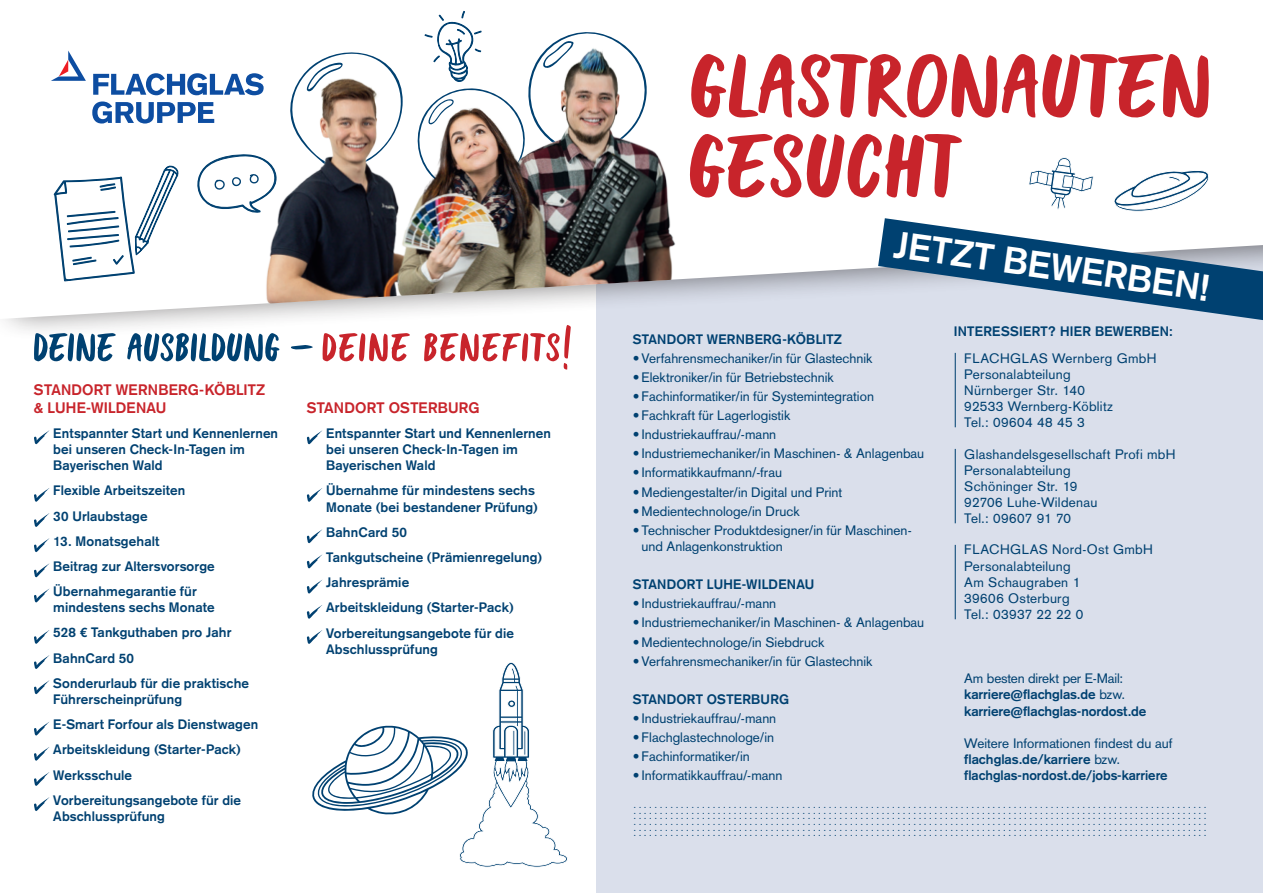
<style>
.page{position:relative;width:1263px;height:893px;background:#fff}
.page>*{position:absolute;margin:0;border:0;box-sizing:border-box;transform-origin:0 0}
.t1{font:64.8px "Black Gate Sans";color:#004171}
.t2{font:700 36.9px "Basic Commercial LT Std";color:#fff}
.t3{font:700 15px/18px "Basic Commercial LT Std";letter-spacing:.015em;color:#c8242b}
.t4{font:700 13.5px/25.2px "Basic Commercial LT Std";letter-spacing:.01em;color:#004171}
.t5{font:13.5px/16.2px "Basic Commercial LT Std";color:#004171}
.t6{font:13.5px/16.2px "Basic Commercial LT Std";letter-spacing:.02em;color:#004171}
.t7{font:10.5px "Times";color:#004171}
.s1{color:#c8242b}
.s2{font-weight:400}
</style>
<div class="page">
<div style="left:597px;top:196px;width:666px;height:697px;background:#dadfeb"></div>
<svg style="left:307px;top:430px;width:15px;height:14px"></svg>
<svg style="left:307px;top:488px;width:15px;height:14px"></svg>
<svg style="left:307px;top:529px;width:15px;height:14px"></svg>
<svg style="left:307px;top:554px;width:15px;height:14px"></svg>
<svg style="left:307px;top:580px;width:15px;height:14px"></svg>
<svg style="left:307px;top:605px;width:15px;height:14px"></svg>
<svg style="left:307px;top:630px;width:15px;height:14px"></svg>
<div style="left:0;top:182px;width:1263px;height:159px;background:#231f20;opacity:.75"></div>
<svg style="left:0;top:182px;width:1263px;height:137px;fill:#fff"></svg>
<svg style="left:34px;top:430px;width:16px;height:14px"></svg>
<svg style="left:34px;top:488px;width:16px;height:14px"></svg>
<svg style="left:34px;top:513px;width:16px;height:14px"></svg>
<svg style="left:34px;top:538px;width:16px;height:14px"></svg>
<svg style="left:34px;top:563px;width:16px;height:14px"></svg>
<svg style="left:34px;top:588px;width:16px;height:15px"></svg>
<svg style="left:34px;top:630px;width:16px;height:14px"></svg>
<svg style="left:34px;top:655px;width:16px;height:14px"></svg>
<svg style="left:34px;top:680px;width:16px;height:14px"></svg>
<svg style="left:34px;top:721px;width:16px;height:15px"></svg>
<svg style="left:34px;top:747px;width:16px;height:14px"></svg>
<svg style="left:34px;top:772px;width:16px;height:14px"></svg>
<svg style="left:34px;top:797px;width:16px;height:14px"></svg>
<svg style="left:195px;top:157px;width:28px;height:56px"></svg>
<svg style="left:1028px;top:203px;width:66px;height:8px"></svg>
<svg style="left:54px;top:165px;width:125px;height:116px"></svg>
<svg style="left:685px;top:54px;width:525px;height:149px"></svg>
<img style="left:223px;top:52px;width:462px;height:254px">
<img style="left:414px;top:11px;width:235px;height:188px">
<hr style="left:955px;top:353px;width:1px;height:74px;background:#004171">
<hr style="left:955px;top:449px;width:1px;height:74px;background:#004171">
<hr style="left:955px;top:545px;width:1px;height:74px;background:#004171">
<svg style="left:878px;top:218px;width:385px;height:102px"></svg>
<svg style="left:312px;top:662px;width:256px;height:206px"></svg>
<div style="left:513px;top:730px;width:2px;height:26px;border:1px solid #fff"></div>
<div style="left:524px;top:730px;width:2px;height:25px;border:1px solid #fff"></div>
<svg style="left:1112px;top:168px;width:97px;height:44px"></svg>
<svg style="left:93px;top:73px;width:171px;height:22px"></svg>
<svg style="left:51px;top:51px;width:35px;height:30px"></svg>
<svg style="left:92px;top:101px;width:122px;height:23px"></svg>
<h1 class="t1" style="left:34px;top:306px;width:538px">deine ausbildung -<span class="s1">deine benefits!</span></h1>
<p class="t3" style="left:34px;top:380px;width:233px">STANDORT WERNBERG-KÖBLITZ &amp; LUHE-WILDENAU</p>
<p class="t4" style="left:53px;top:425px;width:226px;line-height:16.2px">Entspannter Start und Kennenlernen bei unseren Check-In-Tagen im<br>Bayerischen Wald</p>
<p class="t4" style="left:53px;top:478px;width:133px">Flexible Arbeitszeiten<br>30 Urlaubstage</p>
<p class="t4" style="left:53px;top:528px;width:163px">13. Monatsgehalt<br>Beitrag zur Altersvorsorge<br>Übernahmegarantie für</p>
<p class="t4" style="left:53px;top:595px;width:197px">mindestens sechs Monate<br>528 € Tankguthaben pro Jahr<br>BahnCard 50<br>Sonderurlaub für die praktische</p>
<p class="t4" style="left:53px;top:687px;width:206px">Führerscheinprüfung<br>E-Smart Forfour als Dienstwagen<br>Arbeitskleidung (Starter-Pack)<br>Werksschule<br>Vorbereitungsangebote für die</p>
<p class="t4" style="left:53px;top:803px;width:113px">Abschlussprüfung</p>
<p class="t3" style="left:307px;top:398px;width:174px">STANDORT OSTERBURG</p>
<p class="t4" style="left:326px;top:425px;width:226px;line-height:16.2px">Entspannter Start und Kennenlernen bei unseren Check-In-Tagen im<br>Bayerischen Wald</p>
<p class="t4" style="left:326px;top:482px;width:213px;line-height:16.2px">Übernahme für mindestens sechs<br>Monate (bei bestandener Prüfung)</p>
<p class="t4" style="left:326px;top:519px;width:217px">BahnCard 50<br>Tankgutscheine (Prämienregelung)<br>Jahresprämie<br>Arbeitskleidung (Starter-Pack)<br>Vorbereitungsangebote für die</p>
<p class="t4" style="left:326px;top:636px;width:113px">Abschlussprüfung</p>
<h2 class="t2" style="left:898px;top:222px;width:319px;rotate:8deg">JETZT BEWERBEN!</h2>
<p class="t4" style="left:633px;top:326px;width:211px">STANDORT WERNBERG-KÖBLITZ</p>
<p class="t5" style="left:633px;top:350px;width:242px">•Verfahrensmechaniker/in für Glastechnik</p>
<p class="t5" style="left:633px;top:369px;width:203px">•Elektroniker/in für Betriebstechnik</p>
<p class="t5" style="left:633px;top:388px;width:243px">•Fachinformatiker/in für Systemintegration</p>
<p class="t5" style="left:633px;top:407px;width:159px">•Fachkraft für Lagerlogistik</p>
<p class="t5" style="left:633px;top:426px;width:145px">• Industriekauffrau/-mann</p>
<p class="t5" style="left:633px;top:445px;width:293px">• Industriemechaniker/in Maschinen- &amp; Anlagenbau</p>
<p class="t5" style="left:633px;top:465px;width:151px">• Informatikkaufmann/-frau</p>
<p class="t5" style="left:633px;top:484px;width:211px">• Mediengestalter/in Digital und Print</p>
<p class="t5" style="left:633px;top:503px;width:169px">• Medientechnologe/in Druck</p>
<p class="t5" style="left:641px;top:522px;width:272px;text-indent:-9px">• Technischer Produktdesigner/in für Maschinen&shy;und Anlagenkonstruktion</p>
<p class="t4" style="left:633px;top:572px;width:183px">STANDORT LUHE-WILDENAU</p>
<p class="t5" style="left:633px;top:595px;width:145px">• Industriekauffrau/-mann</p>
<p class="t5" style="left:633px;top:615px;width:293px">• Industriemechaniker/in Maschinen- &amp; Anlagenbau</p>
<p class="t5" style="left:633px;top:634px;width:193px">• Medientechnologe/in Siebdruck</p>
<p class="t5" style="left:633px;top:653px;width:242px">•Verfahrensmechaniker/in für Glastechnik</p>
<p class="t4" style="left:633px;top:686px;width:158px">STANDORT OSTERBURG</p>
<p class="t5" style="left:633px;top:710px;width:145px">• Industriekauffrau/-mann</p>
<p class="t5" style="left:633px;top:729px;width:143px">•Flachglastechnologe/in</p>
<p class="t5" style="left:633px;top:748px;width:118px">•Fachinformatiker/in</p>
<p class="t5" style="left:633px;top:768px;width:151px">• Informatikkauffrau/-mann</p>
<p class="t4" style="left:954px;top:319px;width:221px">INTERESSIERT? HIER BEWERBEN:</p>
<p class="t6" style="left:964px;top:350px;width:194px">FLACHGLAS Wernberg GmbH<br>Personalabteilung<br>Nürnberger Str. 140<br>92533 Wernberg-Köblitz<br>Tel.: 09604 48 45 3</p>
<p class="t6" style="left:964px;top:446px;width:213px">Glashandelsgesellschaft Profi mbH<br>Personalabteilung<br>Schöninger Str. 19<br>92706 Luhe-Wildenau<br>Tel.: 09607 91 70</p>
<p class="t6" style="left:964px;top:542px;width:190px">FLACHGLAS Nord-Ost GmbH<br>Personalabteilung<br>Am Schaugraben 1<br>39606 Osterburg<br>Tel.: 03937 22 22 0</p>
<p class="t4" style="left:964px;top:670px;width:184px;line-height:16.2px"><span class="s2">Am besten direkt per E-Mail: </span>karriere@flachglas.de <span class="s2">bzw. </span>karriere@flachglas-nordost.de</p>
<p class="t4" style="left:964px;top:735px;width:210px;line-height:16.2px"><span class="s2">Weitere Informationen findest du auf </span>flachglas.de/karriere <span class="s2">bzw. </span>flachglas-nordost.de/jobs-karriere</p>
<p class="t7" style="left:633px;top:795px;width:575px">.............................................................................................................</p>
<p class="t7" style="left:633px;top:800px;width:575px">.............................................................................................................</p>
<p class="t7" style="left:633px;top:806px;width:575px">.............................................................................................................</p>
<p class="t7" style="left:633px;top:812px;width:575px">.............................................................................................................</p>
<p class="t7" style="left:633px;top:817px;width:575px">.............................................................................................................</p>
<p class="t7" style="left:633px;top:823px;width:575px">.............................................................................................................</p>
</div>
